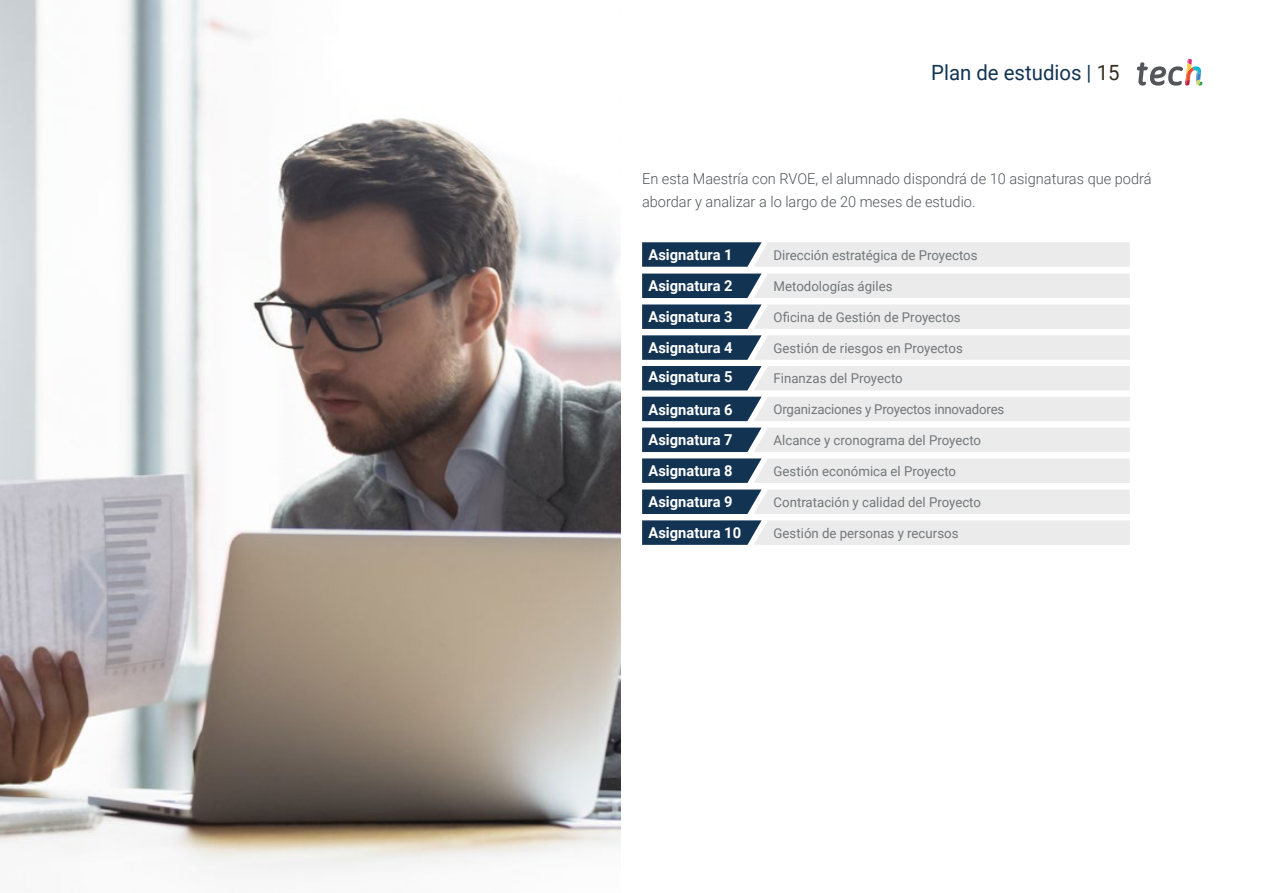
<style>
.page{position:relative;width:1263px;height:893px;background:#fff}
.page>*{position:absolute;margin:0;border:0;box-sizing:border-box;transform-origin:0 0}
.t1{font:21px "Roboto";color:#123352}
.t2{font:700 15px "Roboto";color:#fff}
.t3{font:300 15px/22.5px "Roboto";color:#52555b}
.t4{font:13.5px "Roboto";color:#74777b}
.s1{color:#312e20}
</style>
<div class="page">
<img style="left:0;top:0;width:621px;height:873px">
<svg style="left:1137px;top:59px;width:65px;height:27px"></svg>
<svg style="left:642px;top:242px;width:488px;height:25px;background:#bac2c8"></svg>
<svg style="left:642px;top:520px;width:488px;height:25px;background:#bac2c8"></svg>
<svg style="left:642px;top:304px;width:488px;height:25px;background:#bac2c8"></svg>
<svg style="left:642px;top:428px;width:488px;height:24px;background:#b8c0c7"></svg>
<svg style="left:642px;top:490px;width:488px;height:24px;background:#b8c0c7"></svg>
<svg style="left:642px;top:274px;width:488px;height:24px;background:#b8c0c7"></svg>
<svg style="left:642px;top:397px;width:488px;height:24px;background:#b8c0c7"></svg>
<svg style="left:642px;top:335px;width:488px;height:25px;background:#bac2c8"></svg>
<svg style="left:642px;top:458px;width:488px;height:25px;background:#bac2c8"></svg>
<svg style="left:642px;top:366px;width:488px;height:24px;background:#b8c0c7"></svg>
<h1 class="t1" style="left:931px;top:57px;width:190px">Plan de estudios | <span class="s1">15</span></h1>
<p class="t3" style="left:642px;top:167px;width:511px">En esta Maestría con RVOE, el alumnado dispondrá de 10 asignaturas que podrá abordar y analizar a lo largo de 20 meses de estudio.</p>
<p class="t2" style="left:648px;top:244px;width:86px">Asignatura 1</p>
<p class="t4" style="left:774px;top:245px;width:205px">Dirección estratégica de Proyectos</p>
<p class="t2" style="left:648px;top:276px;width:86px">Asignatura 2</p>
<p class="t4" style="left:774px;top:277px;width:120px">Metodologías ágiles</p>
<p class="t2" style="left:648px;top:306px;width:86px">Asignatura 3</p>
<p class="t4" style="left:774px;top:307px;width:189px">Oficina de Gestión de Proyectos</p>
<p class="t2" style="left:648px;top:337px;width:86px">Asignatura 4</p>
<p class="t4" style="left:774px;top:338px;width:191px">Gestión de riesgos en Proyectos</p>
<p class="t2" style="left:648px;top:366px;width:86px">Asignatura 5</p>
<p class="t4" style="left:774px;top:369px;width:131px">Finanzas del Proyecto</p>
<p class="t2" style="left:648px;top:399px;width:86px">Asignatura 6</p>
<p class="t4" style="left:774px;top:400px;width:232px">Organizaciones y Proyectos innovadores</p>
<p class="t2" style="left:648px;top:430px;width:86px">Asignatura 7</p>
<p class="t4" style="left:774px;top:431px;width:209px">Alcance y cronograma del Proyecto</p>
<p class="t2" style="left:648px;top:460px;width:86px">Asignatura 8</p>
<p class="t4" style="left:774px;top:461px;width:184px">Gestión económica el Proyecto</p>
<p class="t2" style="left:648px;top:492px;width:86px">Asignatura 9</p>
<p class="t4" style="left:774px;top:493px;width:209px">Contratación y calidad del Proyecto</p>
<p class="t2" style="left:648px;top:522px;width:94px">Asignatura 10</p>
<p class="t4" style="left:774px;top:523px;width:186px">Gestión de personas y recursos</p>
</div>
